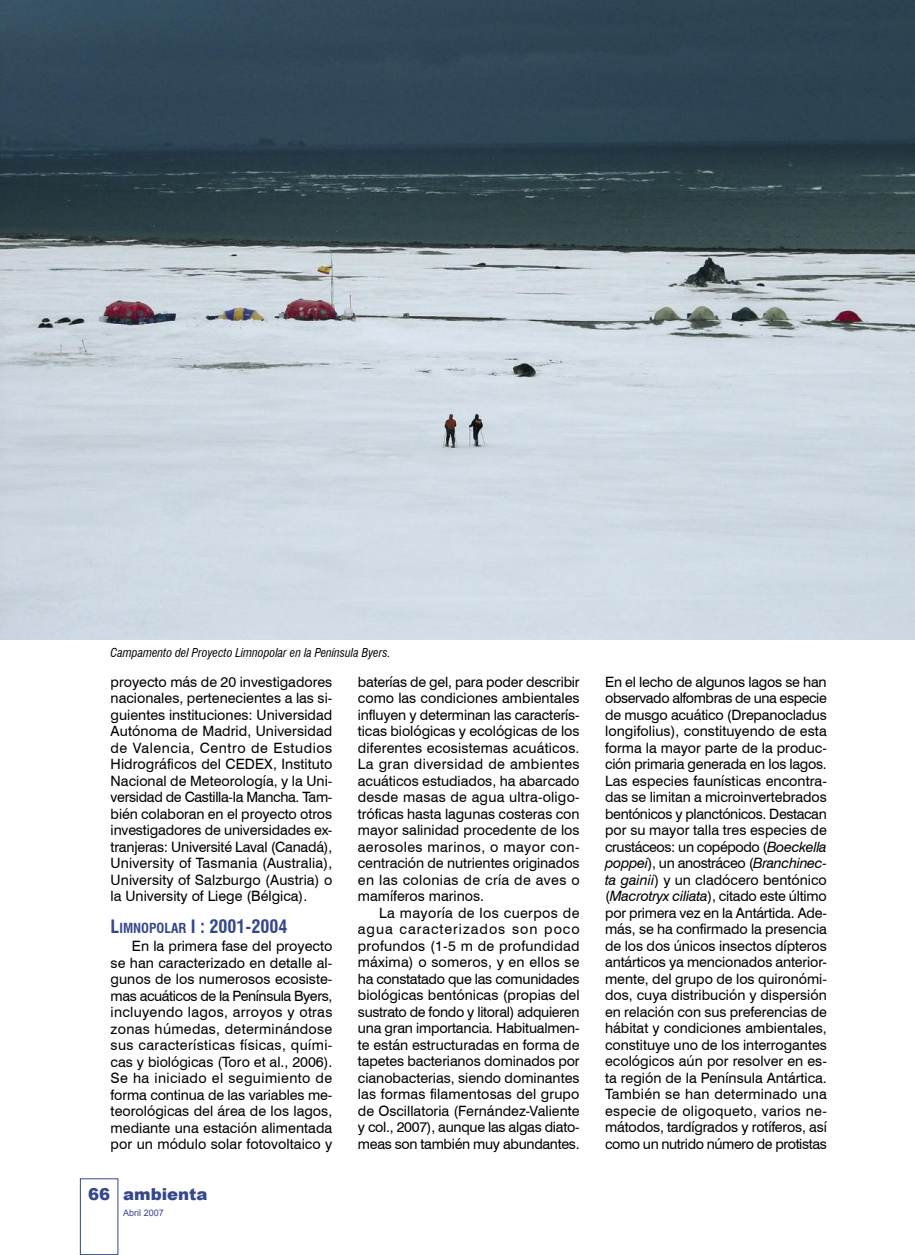
<style>
.page{position:relative;width:915px;height:1255px;background:#fff}
.page>*{position:absolute;margin:0;border:0;box-sizing:border-box;transform-origin:0 0}
.subladillo{font:700 condensed 18px "Swiss 721 BT";color:#36478b}
.t1{font:900 16.5px "Arial";color:#36478b}
.Texto_general{font:14.25px/16.5px "Swiss 721 BT";color:#000;text-align:justify}
.Pié_de_foto{font:italic condensed 12px "Swiss 721 BT";color:#000}
.t2{font:9px "Arial";color:#36478b}
.s1{font-size:13.5px}
.s2{font-style:italic}
</style>
<div class="page">
<div style="left:80px;top:1178px;width:38px;height:76px;border:1px solid #36478b"></div>
<img style="left:0;top:0;width:914px;height:639px">
<p class="Pié_de_foto" style="left:111px;top:645px;width:281px">Campamento del Proyecto Limnopolar en la Península Byers.</p>
<p class="Texto_general" style="left:111px;top:673px;width:223px">proyecto más de 20 investigadores nacionales, pertenecientes a las si&shy;guientes instituciones: Universidad Autónoma de Madrid, Universidad de Valencia, Centro de Estudios Hidrográficos del CEDEX, Instituto Nacional de Meteorología, y la Uni&shy;versidad de Castilla-la Mancha. Tam&shy;bién colaboran en el proyecto otros investigadores de universidades ex&shy;tranjeras: Université Laval (Canadá), University of Tasmania (Australia), University of Salzburgo (Austria) o la University of Liege (Bélgica).</p>
<p class="subladillo" style="left:111px;top:915px;width:178px">L<span class="s1">IMNOPOLAR</span> I : 2001-2004</p>
<p class="Texto_general" style="left:111px;top:937px;width:223px;text-indent:21px">En la primera fase del proyecto se han caracterizado en detalle al&shy;gunos de los numerosos ecosiste&shy;mas acuáticos de la Península Byers, incluyendo lagos, arroyos y otras zonas húmedas, determinándose sus características físicas, quími&shy;cas y biológicas (Toro et al., 2006).<br>Se ha iniciado el seguimiento de forma continua de las variables me&shy;teorológicas del área de los lagos, mediante una estación alimentada por un módulo solar fotovoltaico y</p>
<p class="t1" style="left:88px;top:1181px;width:24px">66</p>
<p class="t1" style="left:123px;top:1181px;width:86px">ambienta</p>
<p class="t2" style="left:123px;top:1207px;width:42px">Abril 2007</p>
<p class="Texto_general" style="left:358px;top:673px;width:223px">baterías de gel, para poder describir como las condiciones ambientales influyen y determinan las caracterís&shy;ticas biológicas y ecológicas de los diferentes ecosistemas acuáticos.<br>La gran diversidad de ambientes acuáticos estudiados, ha abarcado desde masas de agua ultra-oligo&shy;tróficas hasta lagunas costeras con mayor salinidad procedente de los aerosoles marinos, o mayor con&shy;centración de nutrientes originados en las colonias de cría de aves o mamíferos marinos.</p>
<p class="Texto_general" style="left:358px;top:904px;width:223px;text-indent:21px">La mayoría de los cuerpos de agua caracterizados son poco profundos (1-5 m de profundidad máxima) o someros, y en ellos se ha constatado que las comunidades biológicas bentónicas (propias del sustrato de fondo y litoral) adquieren una gran importancia. Habitualmen&shy;te están estructuradas en forma de tapetes bacterianos dominados por cianobacterias, siendo dominantes las formas filamentosas del grupo de Oscillatoria (Fernández-Valiente y col., 2007), aunque las algas diato&shy;meas son también muy abundantes.</p>
<p class="Texto_general" style="left:605px;top:673px;width:223px">En el lecho de algunos lagos se han observado alfombras de una especie de musgo acuático (Drepanocladus longifolius), constituyendo de esta forma la mayor parte de la produc&shy;ción primaria generada en los lagos.<br>Las especies faunísticas encontra&shy;das se limitan a microinvertebrados bentónicos y planctónicos. Destacan por su mayor talla tres especies de crustáceos: un copépodo (<span class="s2">Boeckella poppei</span>), un anostráceo (<span class="s2">Branchinec&shy;ta gainii</span>) y un cladócero bentónico (<span class="s2">Macrotryx ciliata</span>), citado este último por primera vez en la Antártida. Ade&shy;más, se ha confirmado la presencia de los dos únicos insectos dípteros antárticos ya mencionados anterior&shy;mente, del grupo de los quironómi&shy;dos, cuya distribución y dispersión en relación con sus preferencias de hábitat y condiciones ambientales, constituye uno de los interrogantes ecológicos aún por resolver en es&shy;ta región de la Península Antártica.<br>También se han determinado una especie de oligoqueto, varios ne&shy;mátodos, tardígrados y rotíferos, así como un nutrido número de protistas</p>
</div>
